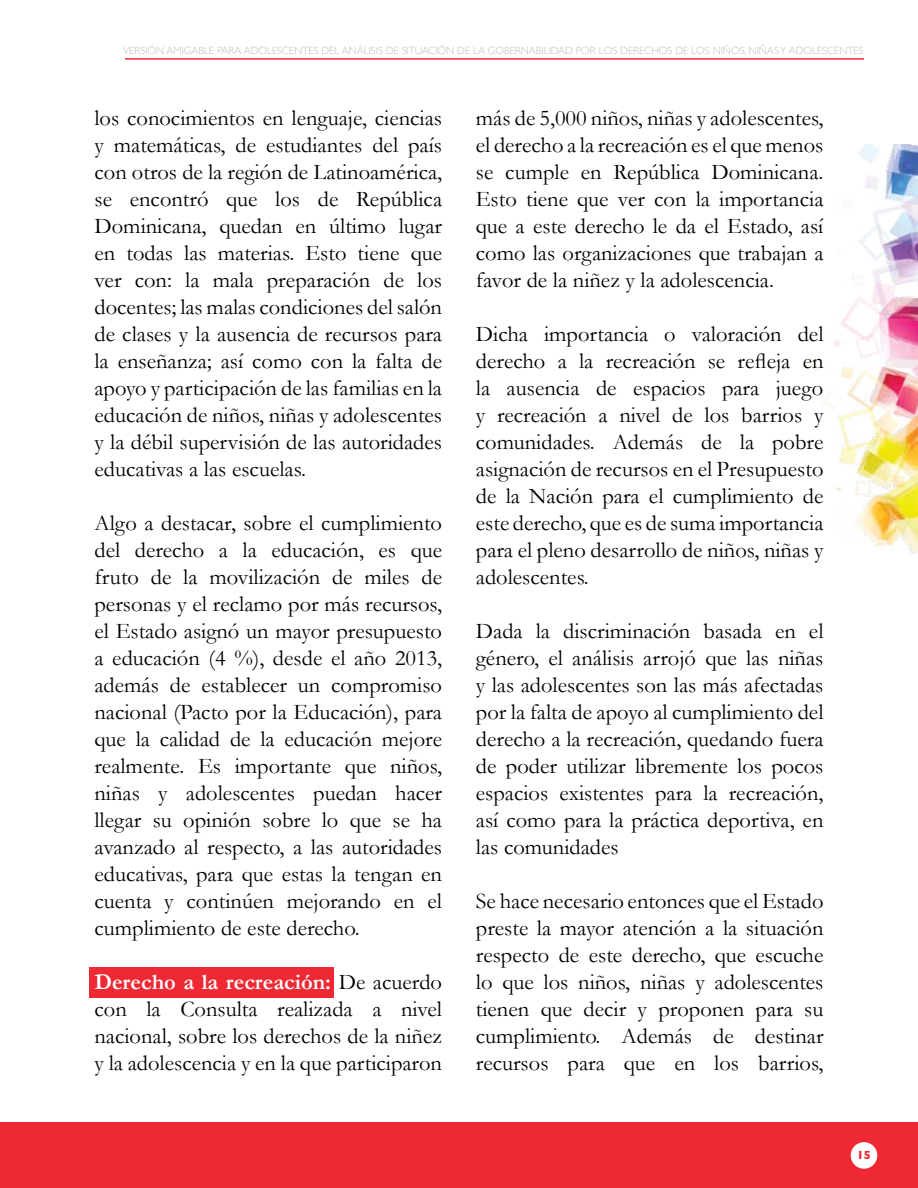
<style>
.page{position:relative;width:918px;height:1188px;background:#fff}
.page>*{position:absolute;margin:0;border:0;box-sizing:border-box;transform-origin:0 0}
.t1{font:22.5px/27px "Garamond";color:#000;text-align:justify}
.t2{font:700 12px "Gill Sans";color:#ee2934}
.t3{font:300 10.5px "Gill Sans";color:#bcbec0}
.s1{font-weight:700;color:#fff}
</style>
<div class="page">
<div style="left:0;top:1123px;width:918px;height:65px;background:#ee2934"></div>
<div style="left:851px;top:1142px;width:26px;height:27px;background:#fff;border-radius:50%"></div>
<hr style="left:125px;top:58px;width:739px;height:2px;background:#ee2934">
<img style="left:812px;top:145px;width:106px;height:408px">
<div style="left:90px;top:967px;width:244px;height:31px;background:#ee2934"></div>
<p class="t3" style="left:123px;top:42px;width:742px">VERSIÓN AMIGABLE PARA ADOLESCENTES DEL ANÁLISIS DE SITUACIÓN DE LA GOBERNABILIDAD POR LOS DERECHOS DE LOS NIÑOS, NIÑAS Y ADOLESCENTES</p>
<p class="t1" style="left:94px;top:104px;width:349px">los conocimientos en lenguaje, ciencias y matemáticas, de estudiantes del país con otros de la región de Latinoamérica, se encontró que los de República Dominicana, quedan en último lugar en todas las materias. Esto tiene que ver con: la mala preparación de los docentes; las malas condiciones del salón de clases y la ausencia de recursos para la enseñanza; así como con la falta de apoyo y participación de las familias en la educación de niños, niñas y adolescentes y la débil supervisión de las autoridades educativas a las escuelas.</p>
<p class="t1" style="left:94px;top:509px;width:349px">Algo a destacar, sobre el cumplimiento del derecho a la educación, es que fruto de la movilización de miles de personas y el reclamo por más recursos, el Estado asignó un mayor presupuesto a educación (4 %), desde el año 2013, además de establecer un compromiso nacional (Pacto por la Educación), para que la calidad de la educación mejore realmente. Es importante que niños, niñas y adolescentes puedan hacer llegar su opinión sobre lo que se ha avanzado al respecto, a las autoridades educativas, para que estas la tengan en cuenta y continúen mejorando en el cumplimiento de este derecho.</p>
<p class="t1" style="left:94px;top:968px;width:349px"><span class="s1">Derecho a la recreación:</span> De acuerdo con la Consulta realizada a nivel nacional, sobre los derechos de la niñez y la adolescencia y en la que participaron</p>
<p class="t1" style="left:476px;top:104px;width:349px">más de 5,000 niños, niñas y adolescentes, el derecho a la recreación es el que menos se cumple en República Dominicana.<br>Esto tiene que ver con la importancia que a este derecho le da el Estado, así como las organizaciones que trabajan a favor de la niñez y la adolescencia.</p>
<p class="t1" style="left:476px;top:320px;width:349px">Dicha importancia o valoración del derecho a la recreación se refleja en la ausencia de espacios para juego y recreación a nivel de los barrios y comunidades. Además de la pobre asignación de recursos en el Presupuesto de la Nación para el cumplimiento de este derecho, que es de suma importancia para el pleno desarrollo de niños, niñas y adolescentes.</p>
<p class="t1" style="left:476px;top:617px;width:349px">Dada la discriminación basada en el género, el análisis arrojó que las niñas y las adolescentes son las más afectadas por la falta de apoyo al cumplimiento del derecho a la recreación, quedando fuera de poder utilizar libremente los pocos espacios existentes para la recreación, así como para la práctica deportiva, en las comunidades</p>
<p class="t1" style="left:476px;top:887px;width:349px">Se hace necesario entonces que el Estado preste la mayor atención a la situación respecto de este derecho, que escuche lo que los niños, niñas y adolescentes tienen que decir y proponen para su cumplimiento. Además de destinar recursos para que en los barrios,</p>
<p class="t2" style="left:857px;top:1148px;width:16px">15</p>
</div>
